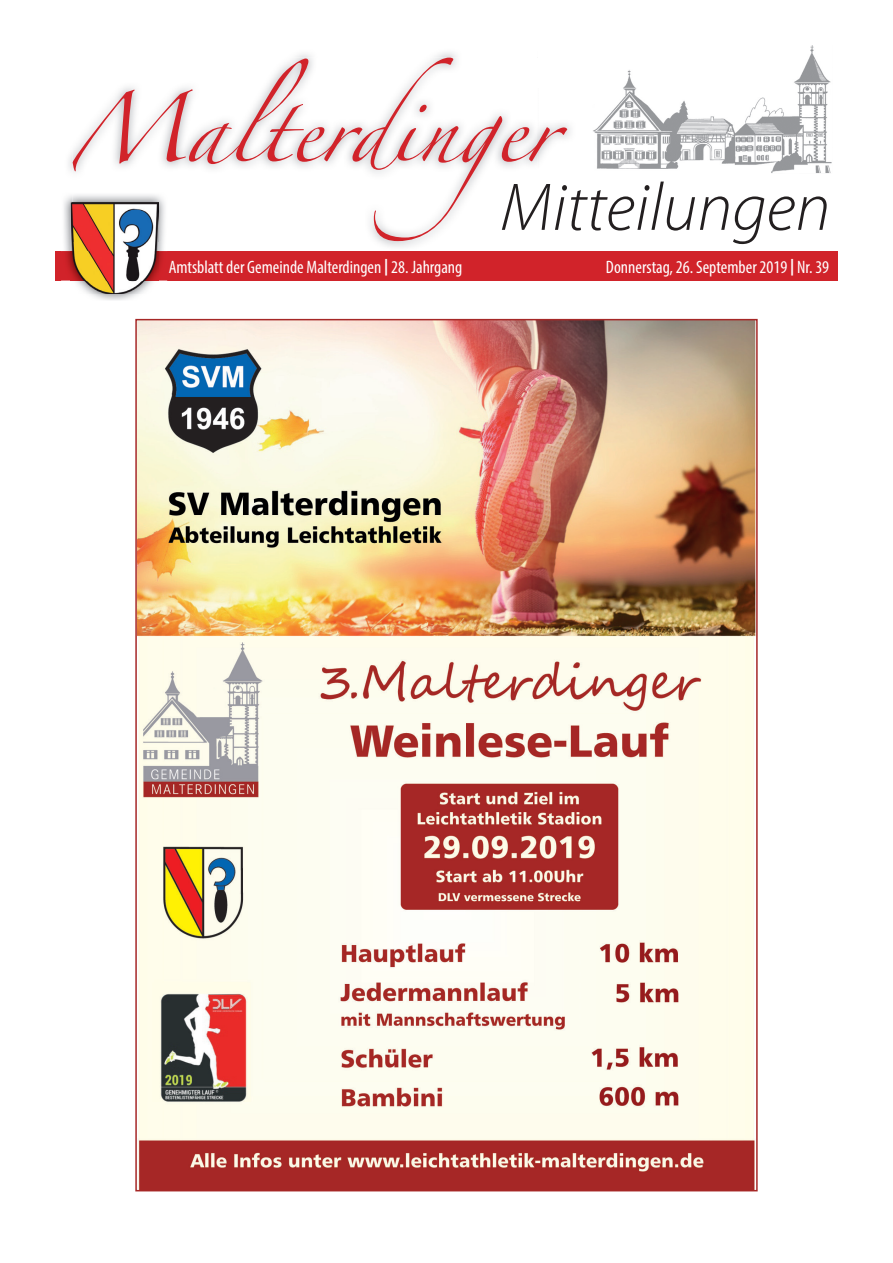
<style>
.page{position:relative;width:893px;height:1263px;background:#fff}
.page>*{position:absolute;margin:0;border:0;box-sizing:border-box;transform-origin:0 0}
.t1{font:152.55px "Zapfino Extra LT Pro";color:#d1232a}
.t2{font:italic 300 67.95px "Myriad Pro";color:#231f20}
.t3{font:condensed 18px "Myriad Pro";color:#fff}
</style>
<div class="page">
<img style="left:593px;top:45px;width:239px;height:128px">
<div style="left:55px;top:251px;width:783px;height:29px;background:#d1232a"></div>
<img style="left:61px;top:251px;width:106px;height:49px">
<img style="left:64px;top:195px;width:100px;height:56px">
<img style="left:73px;top:193px;width:93px;height:48px">
<img style="left:71px;top:202px;width:87px;height:92px">
<img style="left:73px;top:202px;width:85px;height:39px">
<img style="left:138px;top:322px;width:617px;height:866px">
<h1 class="t1" style="left:71px;top:19px;width:517px">Malterdinger</h1>
<h2 class="t2" style="left:500px;top:171px;width:332px">Mitteilungen</h2>
<p class="t3" style="left:169px;top:256px;width:295px">Amtsblatt der Gemeinde Malterdingen 28. Jahrgang</p>
<p class="t3" style="left:606px;top:256px;width:225px">Donnerstag, 26. September 2019 Nr. 39</p>
</div>
